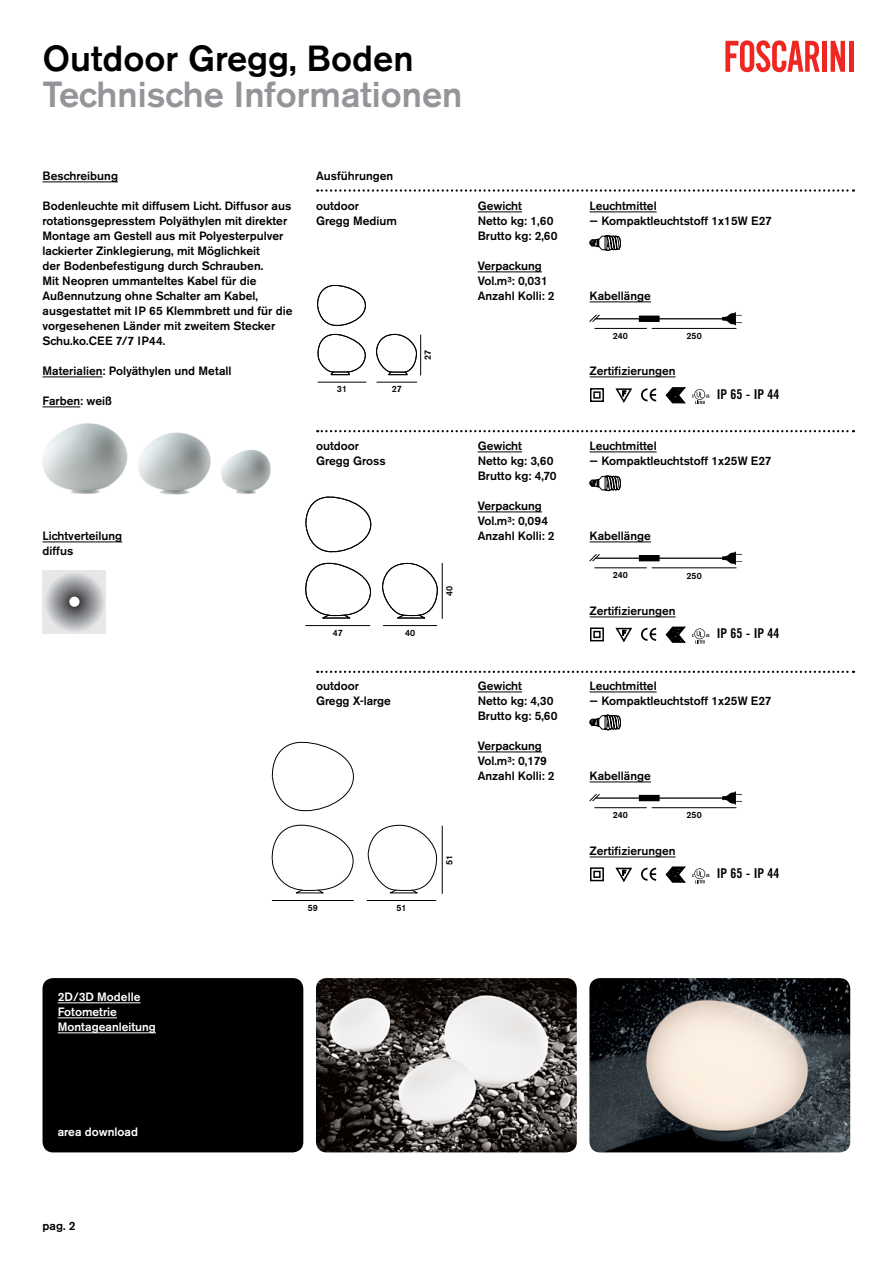
<style>
.page{position:relative;width:893px;height:1263px;background:#fff}
.page>*{position:absolute;margin:0;border:0;box-sizing:border-box;transform-origin:0 0}
.t1{font:500 36px "Akzidenz Grotesk BE";color:#939598}
.t2{font:500 36px "Akzidenz Grotesk BE";color:#000}
.t3{font:13.5px "Trade Gothic Bold Cond Twenty";color:#000}
.t4{font:500 12px/15px "Akzidenz Grotesk BE";color:#000}
.t5{font:500 12px/15px "Akzidenz Grotesk BE";color:#fff}
.t6{font:500 9px "Akzidenz Grotesk BE";color:#000}
</style>
<div class="page">
<svg style="left:831px;top:41px;width:14px;height:31px"></svg>
<div style="left:822px;top:41px;width:5px;height:31px;background:#ef2723"></div>
<hr style="left:849px;top:41px;width:4px;height:31px;background:#ef2723">
<svg style="left:725px;top:40px;width:95px;height:32px"></svg>
<div style="left:43px;top:978px;width:260px;height:174px;background:#000;border-radius:11px"></div>
<hr style="left:58px;top:1002px;width:82px;height:1px;background:#fff">
<hr style="left:58px;top:1017px;width:59px;height:1px;background:#fff">
<hr style="left:58px;top:1032px;width:98px;height:1px;background:#fff">
<svg style="left:317px;top:189px;width:537px;height:3px"></svg>
<svg style="left:317px;top:430px;width:537px;height:2px"></svg>
<svg style="left:317px;top:671px;width:537px;height:2px"></svg>
<div style="left:43px;top:570px;width:63px;height:64px;background:#e6e7e8"></div>
<svg style="left:44px;top:571px;width:61px;height:61px"></svg>
<div style="left:69px;top:597px;width:11px;height:10px;background:#fff;border-radius:50%"></div>
<img style="left:43px;top:423px;width:85px;height:71px">
<img style="left:138px;top:432px;width:73px;height:62px">
<img style="left:221px;top:449px;width:50px;height:45px">
<hr style="left:594px;top:328px;width:53px;height:1px;background:#000">
<hr style="left:652px;top:328px;width:84px;height:1px;background:#000">
<svg style="left:589px;top:311px;width:153px;height:15px"></svg>
<hr style="left:594px;top:567px;width:53px;height:1px;background:#000">
<hr style="left:652px;top:567px;width:84px;height:1px;background:#000">
<svg style="left:589px;top:551px;width:153px;height:15px"></svg>
<hr style="left:594px;top:807px;width:53px;height:1px;background:#000">
<hr style="left:652px;top:807px;width:84px;height:1px;background:#000">
<svg style="left:589px;top:791px;width:153px;height:14px"></svg>
<svg style="left:590px;top:388px;width:14px;height:14px"></svg>
<svg style="left:641px;top:388px;width:16px;height:14px"></svg>
<svg style="left:692px;top:389px;width:17px;height:15px"></svg>
<svg style="left:615px;top:388px;width:18px;height:15px"></svg>
<svg style="left:666px;top:387px;width:19px;height:16px"></svg>
<svg style="left:590px;top:627px;width:14px;height:15px"></svg>
<svg style="left:641px;top:627px;width:16px;height:14px"></svg>
<svg style="left:692px;top:628px;width:17px;height:15px"></svg>
<svg style="left:615px;top:627px;width:17px;height:16px"></svg>
<svg style="left:666px;top:627px;width:19px;height:15px"></svg>
<svg style="left:590px;top:867px;width:14px;height:15px"></svg>
<svg style="left:641px;top:867px;width:16px;height:14px"></svg>
<svg style="left:692px;top:868px;width:17px;height:15px"></svg>
<svg style="left:615px;top:867px;width:18px;height:15px"></svg>
<svg style="left:666px;top:867px;width:19px;height:15px"></svg>
<svg style="left:590px;top:235px;width:31px;height:16px"></svg>
<svg style="left:590px;top:475px;width:31px;height:17px"></svg>
<svg style="left:590px;top:714px;width:31px;height:17px"></svg>
<svg style="left:305px;top:497px;width:67px;height:121px"></svg>
<svg style="left:382px;top:562px;width:56px;height:56px"></svg>
<hr style="left:383px;top:625px;width:54px;height:1px;background:#000">
<hr style="left:305px;top:625px;width:65px;height:1px;background:#000">
<hr style="left:442px;top:563px;width:1px;height:56px;background:#000">
<svg style="left:272px;top:742px;width:82px;height:151px"></svg>
<svg style="left:367px;top:824px;width:70px;height:69px"></svg>
<hr style="left:367px;top:900px;width:69px;height:1px;background:#000">
<hr style="left:272px;top:900px;width:82px;height:1px;background:#000">
<hr style="left:442px;top:826px;width:1px;height:68px;background:#000">
<svg style="left:317px;top:285px;width:49px;height:90px"></svg>
<svg style="left:376px;top:333px;width:41px;height:42px"></svg>
<hr style="left:377px;top:382px;width:40px;height:1px;background:#000">
<hr style="left:318px;top:382px;width:48px;height:1px;background:#000">
<hr style="left:420px;top:335px;width:1px;height:40px;background:#000">
<img style="left:316px;top:978px;width:261px;height:174px">
<img style="left:589px;top:978px;width:261px;height:174px">
<hr style="left:43px;top:182px;width:75px;height:1px;background:#000">
<hr style="left:43px;top:377px;width:60px;height:1px;background:#000">
<hr style="left:43px;top:407px;width:37px;height:1px;background:#000">
<hr style="left:43px;top:542px;width:79px;height:1px;background:#000">
<hr style="left:478px;top:212px;width:44px;height:1px;background:#000">
<hr style="left:478px;top:272px;width:64px;height:1px;background:#000">
<hr style="left:478px;top:452px;width:44px;height:1px;background:#000">
<hr style="left:478px;top:512px;width:64px;height:1px;background:#000">
<hr style="left:478px;top:692px;width:44px;height:1px;background:#000">
<hr style="left:478px;top:752px;width:64px;height:1px;background:#000">
<hr style="left:590px;top:212px;width:67px;height:1px;background:#000">
<hr style="left:590px;top:302px;width:61px;height:1px;background:#000">
<hr style="left:590px;top:377px;width:86px;height:1px;background:#000">
<hr style="left:590px;top:452px;width:67px;height:1px;background:#000">
<hr style="left:590px;top:542px;width:61px;height:1px;background:#000">
<hr style="left:590px;top:617px;width:86px;height:1px;background:#000">
<hr style="left:590px;top:692px;width:67px;height:1px;background:#000">
<hr style="left:590px;top:782px;width:61px;height:1px;background:#000">
<hr style="left:590px;top:857px;width:86px;height:1px;background:#000">
<h1 class="t2" style="left:43px;top:36px;width:373px">Outdoor Gregg, Boden</h1>
<h1 class="t1" style="left:43px;top:72px;width:421px">Technische Informationen</h1>
<p class="t4" style="left:43px;top:168px;width:77px">Beschreibung</p>
<p class="t4" style="left:43px;top:198px;width:252px">Bodenleuchte mit diffusem Licht. Diffusor aus rotationsgepresstem Polyäthylen mit direkter Montage am Gestell aus mit Polyesterpulver lackierter Zinklegierung, mit Möglichkeit<br>der Bodenbefestigung durch Schrauben.<br>Mit Neopren ummanteltes Kabel für die Außennutzung ohne Schalter am Kabel, ausgestattet mit IP 65 Klemmbrett und für die vorgesehenen Länder mit zweitem Stecker Schu.ko.CEE 7/7 IP44.</p>
<p class="t4" style="left:43px;top:363px;width:190px">Materialien: Polyäthylen und Metall</p>
<p class="t4" style="left:43px;top:393px;width:71px">Farben: weiß</p>
<p class="t4" style="left:43px;top:528px;width:81px">Lichtverteilung diffus</p>
<p class="t4" style="left:316px;top:168px;width:79px">Ausführungen</p>
<p class="t4" style="left:316px;top:198px;width:44px">outdoor</p>
<p class="t4" style="left:478px;top:198px;width:46px">Gewicht</p>
<p class="t4" style="left:316px;top:213px;width:82px">Gregg Medium</p>
<p class="t4" style="left:478px;top:213px;width:81px">Netto kg: 1,60<br>Brutto kg: 2,60</p>
<p class="t4" style="left:478px;top:258px;width:79px">Verpackung<br>Vol.m³: 0,031<br>Anzahl Kolli: 2</p>
<p class="t6" style="left:337px;top:384px;width:12px">31</p>
<p class="t6" style="left:392px;top:384px;width:12px">27</p>
<p class="t6" style="left:422px;top:360px;width:12px;rotate:-90deg">27</p>
<p class="t4" style="left:316px;top:438px;width:44px">outdoor</p>
<p class="t4" style="left:478px;top:438px;width:46px">Gewicht</p>
<p class="t4" style="left:316px;top:453px;width:71px">Gregg Gross</p>
<p class="t4" style="left:478px;top:453px;width:81px">Netto kg: 3,60<br>Brutto kg: 4,70</p>
<p class="t4" style="left:478px;top:498px;width:79px">Verpackung<br>Vol.m³: 0,094<br>Anzahl Kolli: 2</p>
<p class="t6" style="left:333px;top:627px;width:12px">47</p>
<p class="t6" style="left:405px;top:627px;width:12px">40</p>
<p class="t6" style="left:444px;top:596px;width:12px;rotate:-90deg">40</p>
<p class="t4" style="left:316px;top:678px;width:44px">outdoor</p>
<p class="t4" style="left:478px;top:678px;width:46px">Gewicht</p>
<p class="t4" style="left:316px;top:693px;width:76px">Gregg X-large</p>
<p class="t4" style="left:478px;top:693px;width:81px">Netto kg: 4,30<br>Brutto kg: 5,60</p>
<p class="t4" style="left:478px;top:738px;width:79px">Verpackung<br>Vol.m³: 0,179<br>Anzahl Kolli: 2</p>
<p class="t6" style="left:308px;top:902px;width:12px">59</p>
<p class="t6" style="left:397px;top:902px;width:12px">51</p>
<p class="t6" style="left:444px;top:865px;width:12px;rotate:-90deg">51</p>
<p class="t5" style="left:58px;top:989px;width:100px">2D/3D Modelle<br>Fotometrie<br>Montageanleitung</p>
<p class="t4" style="left:590px;top:198px;width:69px">Leuchtmittel</p>
<p class="t4" style="left:590px;top:213px;width:184px">— Kompaktleuchtstoff 1x15W E27</p>
<p class="t4" style="left:590px;top:288px;width:63px">Kabellänge</p>
<p class="t6" style="left:613px;top:330px;width:17px">240</p>
<p class="t6" style="left:687px;top:330px;width:17px">250</p>
<p class="t4" style="left:590px;top:363px;width:87px">Zertifizierungen</p>
<p class="t3" style="left:717px;top:386px;width:64px">IP 65 - IP 44</p>
<p class="t4" style="left:590px;top:438px;width:69px">Leuchtmittel</p>
<p class="t4" style="left:590px;top:453px;width:184px">— Kompaktleuchtstoff 1x25W E27</p>
<p class="t4" style="left:590px;top:528px;width:63px">Kabellänge</p>
<p class="t6" style="left:613px;top:570px;width:17px">240</p>
<p class="t6" style="left:687px;top:570px;width:17px">250</p>
<p class="t4" style="left:590px;top:603px;width:87px">Zertifizierungen</p>
<p class="t3" style="left:717px;top:625px;width:64px">IP 65 - IP 44</p>
<p class="t4" style="left:590px;top:678px;width:69px">Leuchtmittel</p>
<p class="t4" style="left:590px;top:693px;width:184px">— Kompaktleuchtstoff 1x25W E27</p>
<p class="t4" style="left:590px;top:768px;width:63px">Kabellänge</p>
<p class="t6" style="left:613px;top:809px;width:17px">240</p>
<p class="t6" style="left:687px;top:810px;width:17px">250</p>
<p class="t4" style="left:590px;top:843px;width:87px">Zertifizierungen</p>
<p class="t3" style="left:717px;top:865px;width:64px">IP 65 - IP 44</p>
<p class="t5" style="left:58px;top:1124px;width:82px">area download</p>
<p class="t4" style="left:43px;top:1218px;width:34px">pag. 2</p>
</div>
